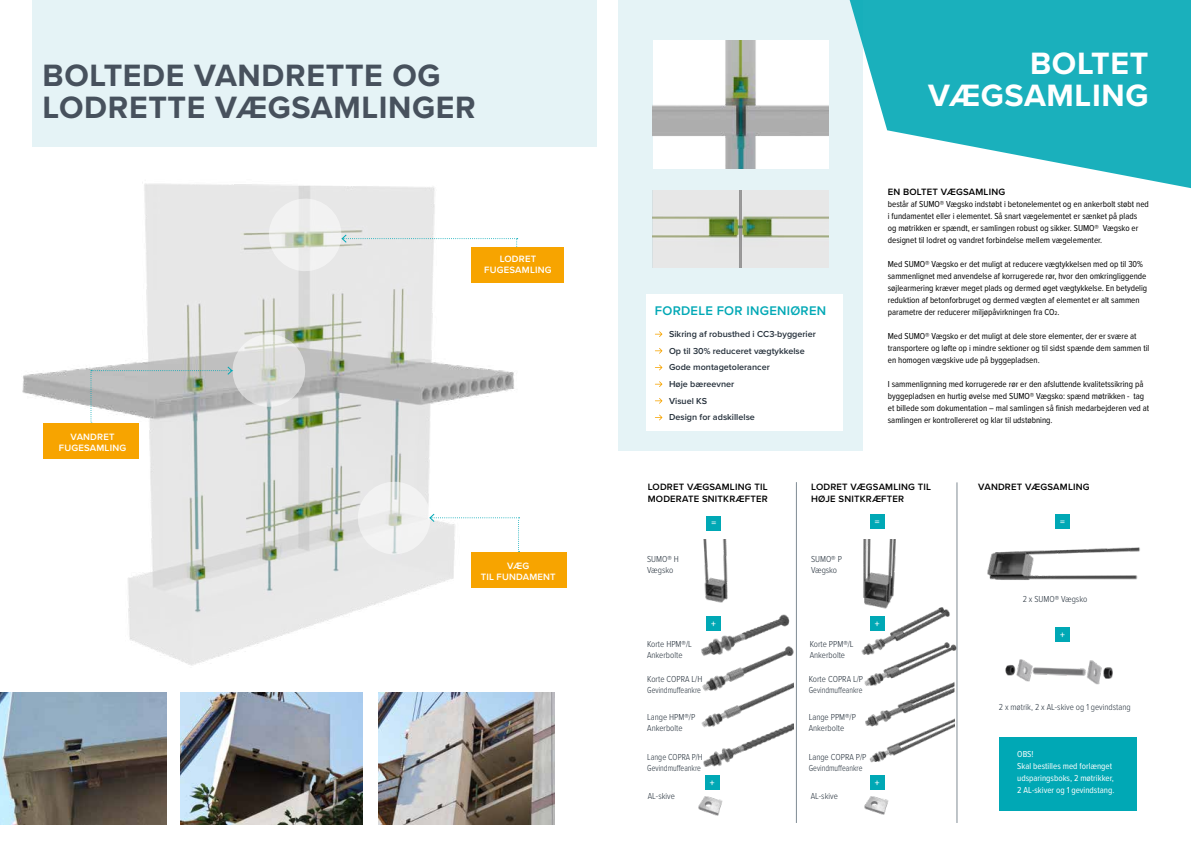
<style>
.page{position:relative;width:1191px;height:842px;background:#fff}
.page>*{position:absolute;margin:0;border:0;box-sizing:border-box;transform-origin:0 0}
.t1{font:700 32px/32px "Proxima Nova";letter-spacing:.02em;color:#47515d}
.t2{font:700 32px/32px "Proxima Nova";letter-spacing:.02em;color:#fff;text-align:right}
.t3{font:600 13px "Proxima Nova";letter-spacing:.02em;color:#00a8b5}
.t4{font:600 9.5px/12px "Proxima Nova";letter-spacing:.02em;color:#000}
.t5{font:600 9.5px/11px "Proxima Nova";letter-spacing:.02em;color:#fff;text-align:center}
.t6{font:9px/12px "Proxima Nova Cond";color:#000}
.t7{font:300 9px/11px "Proxima Nova Cond";color:#25303b}
.t8{font:600 9px/16.7px "Proxima Nova";color:#25303b}
.t9{font:9px/12px "Proxima Nova Cond";color:#fff}
.t10{font:300 9px/11px "Proxima Nova Cond";color:#25303b;scale:.95 1}
</style>
<div class="page">
<div style="left:618px;top:0;width:245px;height:451px;background:#e5f3f6"></div>
<img style="left:22px;top:183px;width:668px;height:483px">
<div style="left:32px;top:0;width:564px;height:147px;background:#e5f3f6"></div>
<div style="left:43px;top:424px;width:95px;height:35px;background:#f7a400"></div>
<svg style="left:90px;top:332px;width:217px;height:92px;background:#cfd1ce"></svg>
<svg style="left:266px;top:196px;width:252px;height:78px"></svg>
<div style="left:471px;top:247px;width:93px;height:36px;background:#f7a400"></div>
<img style="left:378px;top:692px;width:176px;height:132px">
<img style="left:0;top:692px;width:166px;height:132px">
<img style="left:180px;top:692px;width:183px;height:132px">
<img style="left:883px;top:602px;width:75px;height:36px">
<img style="left:868px;top:696px;width:78px;height:23px">
<div style="left:683px;top:601px;width:145px;height:60px;background:#fff"></div>
<div style="left:869px;top:515px;width:15px;height:14px;background:#00a8b5"></div>
<div style="left:1055px;top:515px;width:14px;height:14px;background:#00a8b5"></div>
<div style="left:1055px;top:627px;width:15px;height:15px;background:#00a8b5"></div>
<hr style="left:796px;top:482px;width:1px;height:341px;background:#808b94">
<hr style="left:956px;top:482px;width:1px;height:341px;background:#808b94">
<div style="left:998px;top:737px;width:138px;height:74px;background:#00a8b5"></div>
<svg style="left:828px;top:0;width:363px;height:189px;fill:#1ab0bc"></svg>
<div style="left:870px;top:616px;width:14px;height:15px;background:#00a8b5"></div>
<div style="left:870px;top:776px;width:14px;height:14px;background:#00a8b5"></div>
<div style="left:705px;top:775px;width:14px;height:15px;background:#00a8b5"></div>
<div style="left:706px;top:516px;width:15px;height:14px;background:#00a8b5"></div>
<img style="left:679px;top:539px;width:49px;height:71px">
<img style="left:863px;top:539px;width:44px;height:69px">
<img style="left:698px;top:797px;width:25px;height:18px">
<img style="left:864px;top:796px;width:25px;height:18px">
<img style="left:706px;top:646px;width:90px;height:58px">
<img style="left:861px;top:638px;width:97px;height:58px">
<img style="left:865px;top:719px;width:89px;height:44px">
<img style="left:653px;top:41px;width:175px;height:128px">
<img style="left:653px;top:190px;width:175px;height:78px">
<svg style="left:355px;top:479px;width:164px;height:78px"></svg>
<hr style="left:739px;top:190px;width:3px;height:78px;background:#706f6f">
<img style="left:701px;top:614px;width:92px;height:51px">
<div style="left:471px;top:552px;width:96px;height:35px;background:#f7a400"></div>
<img style="left:703px;top:741px;width:65px;height:26px">
<img style="left:987px;top:547px;width:153px;height:33px">
<img style="left:1005px;top:659px;width:108px;height:26px">
<div style="left:646px;top:295px;width:197px;height:136px;background:#fff"></div>
<svg style="left:655px;top:331px;width:7px;height:6px"></svg>
<svg style="left:655px;top:348px;width:7px;height:6px"></svg>
<svg style="left:655px;top:365px;width:7px;height:5px"></svg>
<svg style="left:655px;top:381px;width:7px;height:6px"></svg>
<svg style="left:655px;top:398px;width:7px;height:6px"></svg>
<svg style="left:655px;top:415px;width:7px;height:5px"></svg>
<img style="left:701px;top:682px;width:92px;height:59px">
<h1 class="t1" style="left:43px;top:59px;width:435px">BOLTEDE VANDRETTE OG<br>LODRETTE VÆGSAMLINGER</h1>
<p class="t5" style="left:484px;top:253px;width:69px">LODRET<br>FUGESAMLING</p>
<p class="t5" style="left:59px;top:431px;width:69px">VANDRET<br>FUGESAMLING</p>
<p class="t5" style="left:481px;top:560px;width:76px">VÆG<br>TIL FUNDAMENT</p>
<h2 class="t3" style="left:655px;top:301px;width:173px">FORDELE FOR INGENIØREN</h2>
<p class="t8" style="left:669px;top:325px;width:148px">Sikring af robusthed i CC3-byggerier<br>Op til 30% reduceret vægtykkelse<br>Gode montagetolerancer<br>Høje bæreevner<br>Visuel KS<br>Design for adskillelse</p>
<h1 class="t2" style="left:928px;top:47px;width:222px">BOLTET<br>VÆGSAMLING</h1>
<p class="t4" style="left:887px;top:186px;width:119px">EN BOLTET VÆGSAMLING</p>
<p class="t6" style="left:887px;top:198px;width:263px">består af SUMO® Vægsko indstøbt i betonelementet og en ankerbolt støbt ned i fundamentet eller i elementet. Så snart vægelementet er sænket på plads<br>og møtrikken er spændt, er samlingen robust og sikker. SUMO® Vægsko er designet til lodret og vandret forbindelse mellem vægelementer.</p>
<p class="t6" style="left:887px;top:258px;width:261px">Med SUMO® Vægsko er det muligt at reducere vægtykkelsen med op til 30% sammenlignet med anvendelse af korrugerede rør, hvor den omkringliggende søjlearmering kræver meget plads og dermed øget vægtykkelse. En betydelig reduktion af betonforbruget og dermed vægten af elementet er alt sammen parametre der reducerer miljøpåvirkningen fra CO2.</p>
<p class="t6" style="left:887px;top:330px;width:263px">Med SUMO® Vægsko er det muligt at dele store elementer, der er svære at transportere og løfte op i mindre sektioner og til sidst spænde dem sammen til en homogen vægskive ude på byggepladsen.</p>
<p class="t6" style="left:887px;top:378px;width:263px">I sammenlignning med korrugerede rør er den afsluttende kvalitetssikring på byggepladsen en hurtig øvelse med SUMO® Vægsko: spænd møtrikken - tag et billede som dokumentation – mal samlingen så finish medarbejderen ved at samlingen er kontrollereret og klar til udstøbning.</p>
<p class="t4" style="left:648px;top:480px;width:121px">LODRET VÆGSAMLING TIL<br>MODERATE SNITKRÆFTER</p>
<p class="t4" style="left:811px;top:480px;width:121px">LODRET VÆGSAMLING TIL<br>HØJE SNITKRÆFTER</p>
<p class="t4" style="left:978px;top:480px;width:113px">VANDRET VÆGSAMLING</p>
<p class="t5" style="left:711px;top:517px;width:6px">=</p>
<p class="t5" style="left:875px;top:516px;width:6px">=</p>
<p class="t5" style="left:1060px;top:516px;width:6px">=</p>
<p class="t7" style="left:647px;top:553px;width:33px">SUMO® H<br>Vægsko</p>
<p class="t7" style="left:811px;top:553px;width:32px">SUMO® P<br>Vægsko</p>
<p class="t7" style="left:1022px;top:593px;width:66px">2 x SUMO® Vægsko</p>
<p class="t5" style="left:711px;top:618px;width:6px">+</p>
<p class="t5" style="left:875px;top:618px;width:6px">+</p>
<p class="t5" style="left:1060px;top:629px;width:6px">+</p>
<p class="t7" style="left:647px;top:638px;width:46px">Korte HPM®/L<br>Ankerbolte</p>
<p class="t7" style="left:809px;top:637px;width:45px">Korte PPM®/L<br>Ankerbolte</p>
<p class="t7" style="left:647px;top:673px;width:57px">Korte COPRA L/H<br>Gevindmuffeankre</p>
<p class="t7" style="left:809px;top:673px;width:56px">Korte COPRA L/P<br>Gevindmuffeankre</p>
<p class="t7" style="left:647px;top:711px;width:49px">Lange HPM®/P<br>Ankerbolte</p>
<p class="t7" style="left:809px;top:711px;width:49px">Lange PPM®/P<br>Ankerbolte</p>
<p class="t7" style="left:998px;top:701px;width:133px">2 x møtrik, 2 x AL-skive og 1 gevindstang</p>
<p class="t10" style="left:647px;top:751px;width:60px">Lange COPRA P/H<br>Gevindmuffeankre</p>
<p class="t7" style="left:648px;top:790px;width:29px">AL-skive</p>
<p class="t5" style="left:710px;top:777px;width:6px">+</p>
<p class="t7" style="left:809px;top:751px;width:59px">Lange COPRA P/P<br>Gevindmuffeankre</p>
<p class="t7" style="left:810px;top:790px;width:29px">AL-skive</p>
<p class="t5" style="left:875px;top:777px;width:6px">+</p>
<p class="t9" style="left:1017px;top:748px;width:99px">OBS!<br>Skal bestilles med forlænget udsparingsboks, 2 møtrikker,<br>2 AL-skiver og 1 gevindstang.</p>
</div>
